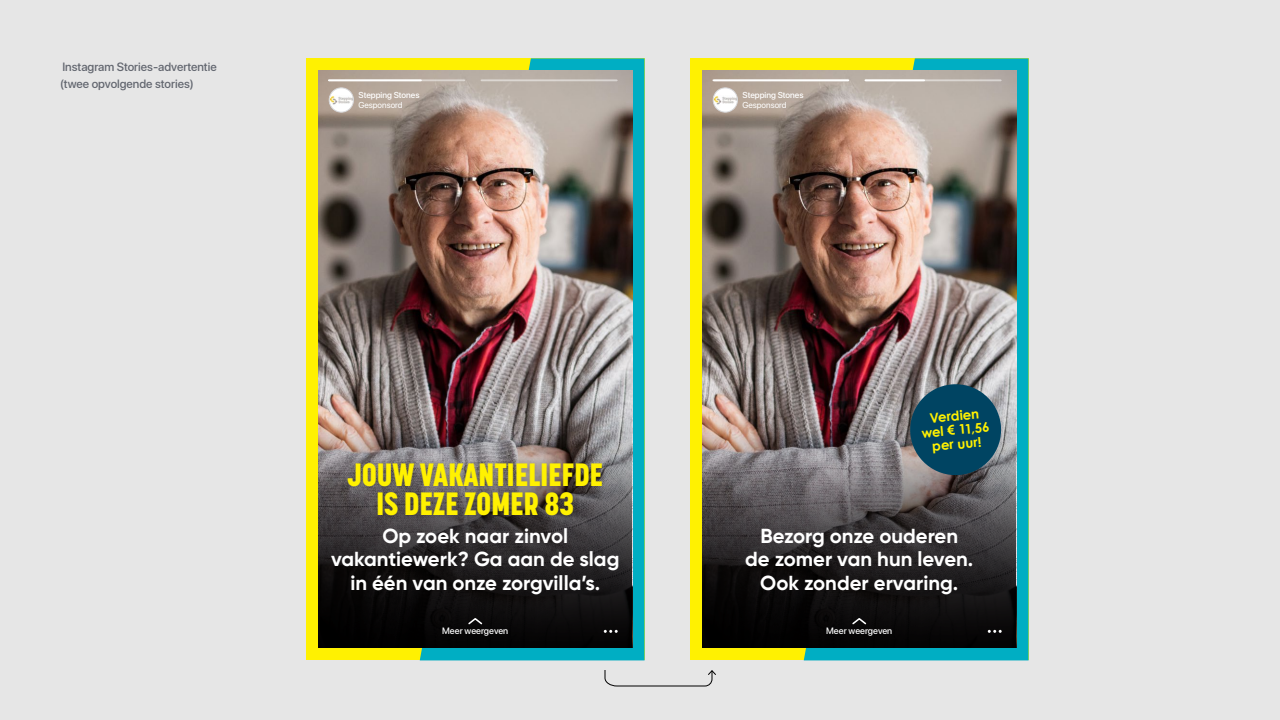
<style>
.page{position:relative;width:1280px;height:720px;background:#e6e6e6}
.page>*{position:absolute;margin:0;border:0;box-sizing:border-box;transform-origin:0 0}
.t1{font:800 32px/29px "Korolev Condensed";letter-spacing:-.01em;color:#fff101;text-align:center}
.t2{font:700 20.3px/23.6px "Gilroy";color:#fff;text-align:center}
.t3{font:700 13.4px/14.1px "Century Gothic";color:#fff101;text-align:center}
.t4{font:500 12px "SFUI Display";color:#62666f}
.t5{font:500 9.2px "SFUI Display";color:#fff}
.t6{font:500 8.6px/10.1px "SFUI Display";color:#fff}
.s1{font-weight:400}
</style>
<div class="page">
<div style="left:306px;top:58px;width:339px;height:602px;background:#fff101"></div>
<svg style="left:420px;top:58px;width:225px;height:602px;background:#2ab5a7"></svg>
<img style="left:319px;top:71px;width:313px;height:341px">
<img style="left:319px;top:412px;width:313px;height:45px">
<svg style="left:319px;top:457px;width:313px;height:191px;background:#1f1d1e"></svg>
<div style="left:341px;top:456px;width:268px;height:67px;background:#231f20;opacity:.3"></div>
<img style="left:329px;top:88px;width:24px;height:24px;border-radius:12px">
<div style="left:329px;top:88px;width:25px;height:24px;border:1px solid #d5d5d7;border-radius:50%"></div>
<hr style="left:329px;top:79px;width:135px;height:2px;background:#fff">
<hr style="left:482px;top:79px;width:135px;height:2px;background:#fff">
<svg style="left:604px;top:630px;width:14px;height:3px"></svg>
<svg style="left:467px;top:617px;width:17px;height:9px"></svg>
<div style="left:690px;top:58px;width:339px;height:602px;background:#fff101"></div>
<svg style="left:804px;top:58px;width:225px;height:602px;background:#2ab5a7"></svg>
<img style="left:703px;top:71px;width:313px;height:341px">
<svg style="left:703px;top:412px;width:313px;height:236px;background:#3f3b3c"></svg>
<svg style="left:908px;top:382px;width:95px;height:95px;background:#29596e"></svg>
<img style="left:713px;top:88px;width:24px;height:24px;border-radius:12px">
<div style="left:713px;top:88px;width:25px;height:24px;border:1px solid #d5d5d7;border-radius:50%"></div>
<svg style="left:988px;top:630px;width:14px;height:3px"></svg>
<svg style="left:851px;top:617px;width:17px;height:9px"></svg>
<hr style="left:713px;top:79px;width:135px;height:2px;background:#fff">
<hr style="left:866px;top:79px;width:135px;height:2px;background:#fff">
<svg style="left:604px;top:670px;width:112px;height:17px"></svg>
<p class="t4" style="left:62px;top:58px;width:156px">Instagram Stories-advertentie</p>
<p class="t4" style="left:60px;top:75px;width:135px">(twee opvolgende stories)</p>
<p class="t6" style="left:358px;top:91px;width:63px">Stepping Stones<br><span class="s1">Gesponsord</span></p>
<p class="t1" style="left:347px;top:460px;width:257px">JOUW VAKANTIELIEFDE<br>IS DEZE ZOMER 83</p>
<p class="t2" style="left:331px;top:524px;width:290px">Op zoek naar zinvol vakantiewerk? Ga aan de slag in één van onze zorgvilla’s.</p>
<p class="t5" style="left:442px;top:624px;width:68px">Meer weergeven</p>
<p class="t6" style="left:742px;top:91px;width:63px">Stepping Stones<br><span class="s1">Gesponsord</span></p>
<p class="t3" style="left:920px;top:411px;width:70px;rotate:-5deg">Verdien wel € 11,56 per uur!</p>
<p class="t2" style="left:745px;top:524px;width:230px">Bezorg onze ouderen<br>de zomer van hun leven.<br>Ook zonder ervaring.</p>
<p class="t5" style="left:826px;top:624px;width:68px">Meer weergeven</p>
</div>
